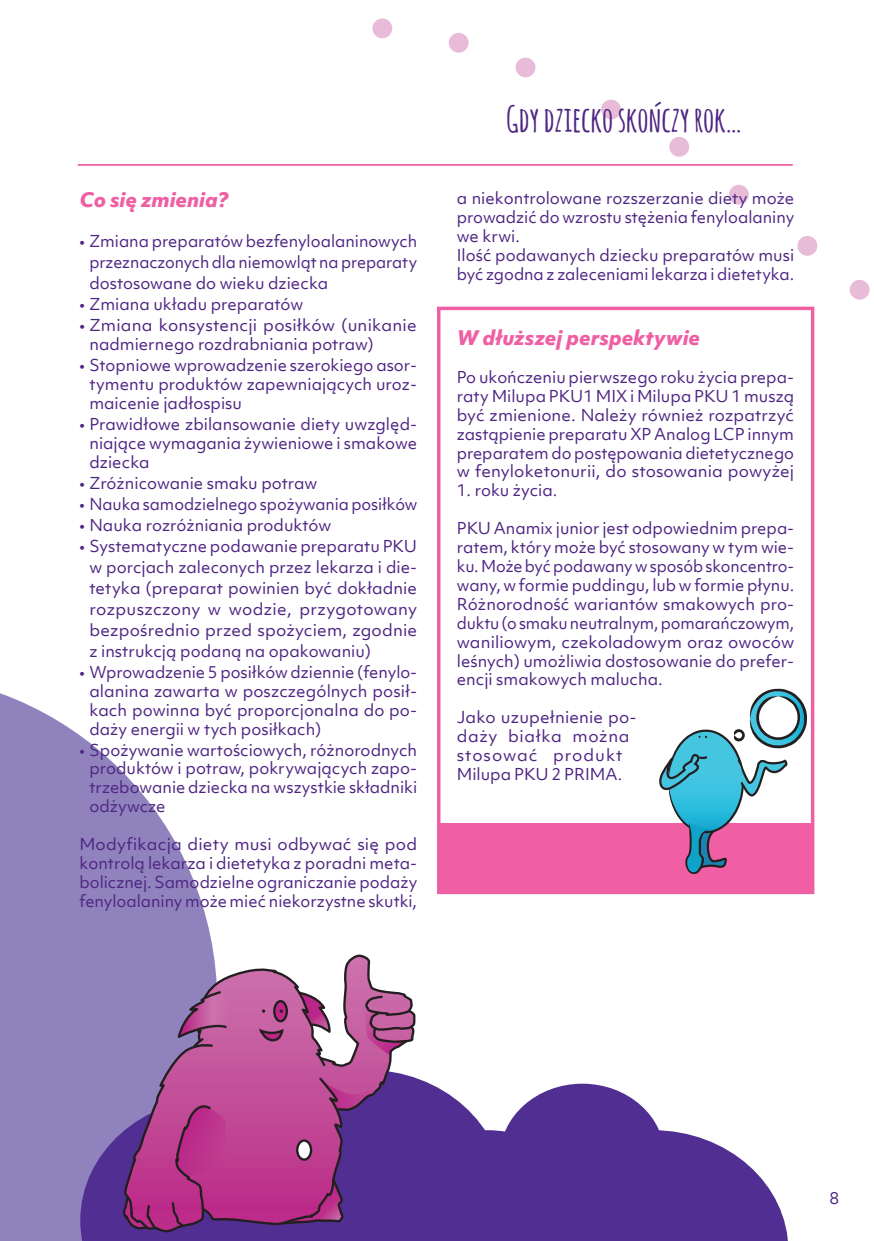
<style>
.page{position:relative;width:874px;height:1241px;background:#fff}
.page>*{position:absolute;margin:0;border:0;box-sizing:border-box;transform-origin:0 0}
.t1{font:700 35px "Amatic SC";letter-spacing:-.01em;color:#4e2582}
.t2{font:italic 800 19.25px "Objektiv Mk 1";color:#f05ea3}
.t3{font:15.75px/18.9px "Objektiv Mk 1";color:#4e2582;text-align:justify}
</style>
<div class="page">
<svg style="left:849px;top:279px;width:20px;height:21px"></svg>
<svg style="left:796px;top:236px;width:21px;height:20px"></svg>
<div style="left:515px;top:57px;width:20px;height:21px;background:#e8bcd9;border-radius:50%"></div>
<svg style="left:448px;top:33px;width:20px;height:20px"></svg>
<div style="left:372px;top:18px;width:20px;height:20px;background:#e8bcd9;border-radius:50%"></div>
<svg style="left:729px;top:184px;width:20px;height:21px"></svg>
<svg style="left:669px;top:137px;width:21px;height:20px"></svg>
<svg style="left:601px;top:99px;width:20px;height:21px"></svg>
<svg style="left:0;top:693px;width:214px;height:547px;fill:#9082bd"></svg>
<div style="left:437px;top:306px;width:377px;height:588px;border:4px solid #f05ea3"></div>
<div style="left:439px;top:823px;width:373px;height:71px;background:#f05ea3"></div>
<svg style="left:659px;top:688px;width:147px;height:185px"></svg>
<hr style="left:78px;top:164px;width:714px;height:2px;background:#f05ea3">
<svg style="left:80px;top:954px;width:708px;height:286px"></svg>
<p class="t2" style="left:79px;top:186px;width:150px">Co się zmienia?</p>
<p class="t3" style="left:89px;top:230px;width:329px;line-height:21px;text-indent:-10px">• Zmiana preparatów bezfenyloalaninowych przeznaczonych dla niemowląt na preparaty dostosowane do wieku dziecka</p>
<p class="t3" style="left:79px;top:294px;width:225px">• Zmiana układu preparatów</p>
<p class="t3" style="left:89px;top:315px;width:328px;text-indent:-10px">• Zmiana konsystencji posiłków (unikanie nadmiernego rozdrabniania potraw)</p>
<p class="t3" style="left:89px;top:355px;width:329px;text-indent:-10px">• Stopniowe wprowadzenie szerokiego asor&shy;tymentu produktów zapewniających uroz&shy;maicenie jadłospisu</p>
<p class="t3" style="left:89px;top:414px;width:329px;text-indent:-10px">• Prawidłowe zbilansowanie diety uwzględ&shy;niające wymagania żywieniowe i smakowe dziecka</p>
<p class="t3" style="left:79px;top:473px;width:239px">• Zróżnicowanie smaku potraw</p>
<p class="t3" style="left:79px;top:494px;width:339px">• Nauka samodzielnego spożywania posiłków</p>
<p class="t3" style="left:79px;top:515px;width:253px">• Nauka rozróżniania produktów</p>
<p class="t3" style="left:89px;top:535px;width:329px;line-height:21px;text-indent:-10px">• Systematyczne podawanie preparatu PKU w porcjach zaleconych przez lekarza i die&shy;tetyka (preparat powinien być dokładnie rozpuszczony w wodzie, przygotowany bezpośrednio przed spożyciem, zgodnie z instrukcją podaną na opakowaniu)</p>
<p class="t3" style="left:89px;top:662px;width:329px;text-indent:-10px">• Wprowadzenie 5 posiłków dziennie (fenylo&shy;alanina zawarta w poszczególnych posił&shy;kach powinna być proporcjonalna do po&shy;daży energii w tych posiłkach)</p>
<p class="t3" style="left:89px;top:740px;width:329px;text-indent:-10px">• Spożywanie wartościowych, różnorodnych produktów i potraw, pokrywających zapo&shy;trzebowanie dziecka na wszystkie składniki odżywcze</p>
<p class="t3" style="left:79px;top:834px;width:339px">Modyfikacja diety musi odbywać się pod kontrolą lekarza i dietetyka z poradni meta&shy;bolicznej. Samodzielne ograniczanie podaży fenyloalaniny może mieć niekorzystne skutki,</p>
<h1 class="t1" style="left:506px;top:94px;width:237px">GDY DZIECKO SKOŃCZY ROK…</h1>
<p class="t3" style="left:456px;top:189px;width:339px;text-align:left">a niekontrolowane rozszerzanie diety może prowadzić do wzrostu stężenia fenyloalaniny we krwi.<br>Ilość podawanych dziecku preparatów musi być zgodna z zaleceniami lekarza i dietetyka.</p>
<p class="t2" style="left:456px;top:324px;width:245px">W dłuższej perspektywie</p>
<p class="t3" style="left:456px;top:367px;width:339px">Po ukończeniu pierwszego roku życia prepa&shy;raty Milupa PKU1 MIX i Milupa PKU 1 muszą być zmienione. Należy również rozpatrzyć zastąpienie preparatu XP Analog LCP innym preparatem do postępowania dietetycznego w fenyloketonurii, do stosowania powyżej</p>
<p class="t3" style="left:456px;top:481px;width:102px">1. roku życia.</p>
<p class="t3" style="left:456px;top:518px;width:339px">PKU Anamix junior jest odpowiednim prepa&shy;ratem, który może być stosowany w tym wie&shy;ku. Może być podawany w sposób skoncentro&shy;wany, w formie puddingu, lub w formie płynu.<br>Różnorodność wariantów smakowych pro&shy;duktu (o smaku neutralnym, pomarańczowym, waniliowym, czekoladowym oraz owoców leśnych) umożliwia dostosowanie do prefer&shy;encji smakowych malucha.</p>
<p class="t3" style="left:456px;top:707px;width:181px;text-align:left">Jako uzupełnienie po&shy;daży białka można stosować produkt<br>Milupa PKU 2 PRIMA.</p>
<p class="t3" style="left:829px;top:1188px;width:11px">8</p>
</div>
